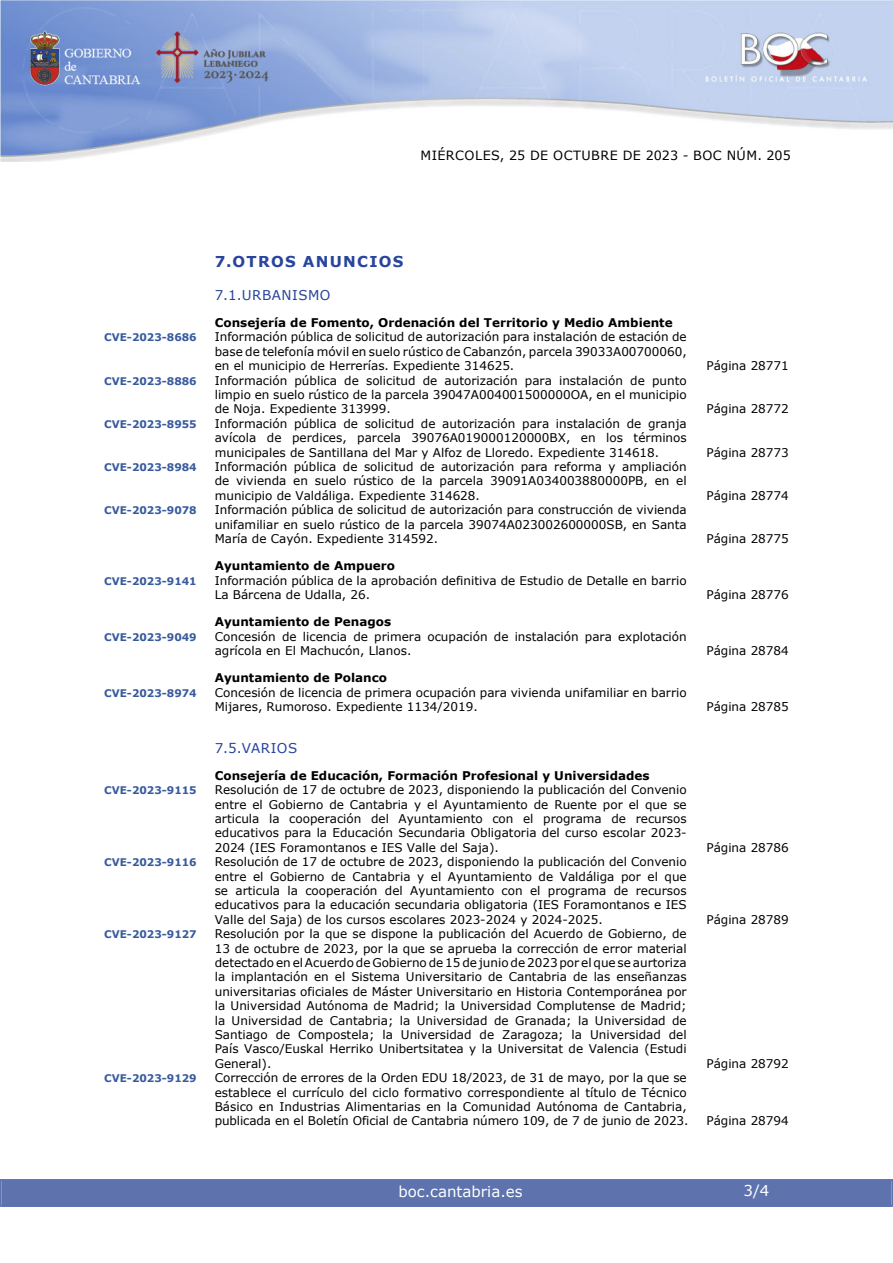
<style>
.page{position:relative;width:893px;height:1263px;background:#fff}
.page>*{position:absolute;margin:0;border:0;box-sizing:border-box;transform-origin:0 0}
.t1{font:15px "Verdana";color:#fff}
.indice_1{font:700 15px "Verdana";letter-spacing:.085em;color:#27459e}
.indice_2{font:13.5px "Verdana";letter-spacing:.035em;color:#27459e}
.t2{font:12.75px "Verdana";letter-spacing:.035em;color:#000}
.indice_4{font:12px/14.4px "Verdana";color:#000;text-align:justify}
.indice_3{font:700 12px "Verdana";color:#000}
.indice_4-2{font:700 10.5px "Verdana";color:#385b9e}
</style>
<div class="page">
<img style="left:0;top:0;width:893px;height:161px">
<div style="left:2px;top:1180px;width:889px;height:27px;background:#5e73ae"></div>
<div style="left:0;top:1179px;width:893px;height:28px;border:2px solid #5e73ae"></div>
<p class="t2" style="left:420px;top:147px;width:372px">MIÉRCOLES, 25 DE OCTUBRE DE 2023 - BOC NÚM. 205</p>
<h2 class="indice_1" style="left:215px;top:251px;width:190px">7.OTROS ANUNCIOS</h2>
<h3 class="indice_2" style="left:215px;top:286px;width:117px">7.1.URBANISMO</h3>
<h4 class="indice_3" style="left:215px;top:314px;width:459px">Consejería de Fomento, Ordenación del Territorio y Medio Ambiente</h4>
<p class="indice_4-2" style="left:104px;top:330px;width:94px">CVE-2023-8686</p>
<p class="indice_4" style="left:215px;top:330px;width:474px">Información pública de solicitud de autorización para instalación de estación de base de telefonía móvil en suelo rústico de Cabanzón, parcela 39033A00700060, en el municipio de Herrerías. Expediente 314625.</p>
<p class="indice_4-2" style="left:104px;top:373px;width:94px">CVE-2023-8886</p>
<p class="indice_4" style="left:215px;top:373px;width:473px">Información pública de solicitud de autorización para instalación de punto limpio en suelo rústico de la parcela 39047A004001500000OA, en el municipio de Noja. Expediente 313999.</p>
<p class="indice_4-2" style="left:104px;top:416px;width:94px">CVE-2023-8955</p>
<p class="indice_4" style="left:215px;top:416px;width:473px">Información pública de solicitud de autorización para instalación de granja avícola de perdices, parcela 39076A019000120000BX, en los términos municipales de Santillana del Mar y Alfoz de Lloredo. Expediente 314618.</p>
<p class="indice_4-2" style="left:104px;top:460px;width:94px">CVE-2023-8984</p>
<p class="indice_4" style="left:215px;top:459px;width:473px">Información pública de solicitud de autorización para reforma y ampliación de vivienda en suelo rústico de la parcela 39091A034003880000PB, en el municipio de Valdáliga. Expediente 314628.</p>
<p class="indice_4-2" style="left:104px;top:503px;width:94px">CVE-2023-9078</p>
<p class="indice_4" style="left:215px;top:502px;width:473px">Información pública de solicitud de autorización para construcción de vivienda unifamiliar en suelo rústico de la parcela 39074A023002600000SB, en Santa María de Cayón. Expediente 314592.</p>
<h4 class="indice_3" style="left:215px;top:557px;width:182px">Ayuntamiento de Ampuero</h4>
<p class="indice_4-2" style="left:104px;top:573px;width:94px">CVE-2023-9141</p>
<p class="indice_4" style="left:215px;top:573px;width:473px">Información pública de la aprobación definitiva de Estudio de Detalle en barrio<br>La Bárcena de Udalla, 26.</p>
<h4 class="indice_3" style="left:215px;top:613px;width:178px">Ayuntamiento de Penagos</h4>
<p class="indice_4-2" style="left:104px;top:629px;width:94px">CVE-2023-9049</p>
<p class="indice_4" style="left:215px;top:629px;width:473px">Concesión de licencia de primera ocupación de instalación para explotación agrícola en El Machucón, Llanos.</p>
<h4 class="indice_3" style="left:215px;top:669px;width:174px">Ayuntamiento de Polanco</h4>
<p class="indice_4-2" style="left:104px;top:685px;width:94px">CVE-2023-8974</p>
<p class="indice_4" style="left:215px;top:685px;width:473px">Concesión de licencia de primera ocupación para vivienda unifamiliar en barrio<br>Mijares, Rumoroso. Expediente 1134/2019.</p>
<h3 class="indice_2" style="left:215px;top:738px;width:84px">7.5.VARIOS</h3>
<h4 class="indice_3" style="left:215px;top:767px;width:436px">Consejería de Educación, Formación Profesional y Universidades</h4>
<p class="indice_4-2" style="left:104px;top:783px;width:94px">CVE-2023-9115</p>
<p class="indice_4" style="left:215px;top:782px;width:473px">Resolución de 17 de octubre de 2023, disponiendo la publicación del Convenio entre el Gobierno de Cantabria y el Ayuntamiento de Ruente por el que se articula la cooperación del Ayuntamiento con el programa de recursos educativos para la Educación Secundaria Obligatoria del curso escolar 2023- 2024 (IES Foramontanos e IES Valle del Saja).</p>
<p class="indice_4-2" style="left:104px;top:855px;width:94px">CVE-2023-9116</p>
<p class="indice_4" style="left:215px;top:854px;width:473px">Resolución de 17 de octubre de 2023, disponiendo la publicación del Convenio entre el Gobierno de Cantabria y el Ayuntamiento de Valdáliga por el que se articula la cooperación del Ayuntamiento con el programa de recursos educativos para la educación secundaria obligatoria (IES Foramontanos e IES Valle del Saja) de los cursos escolares 2023-2024 y 2024-2025.</p>
<p class="indice_4-2" style="left:104px;top:927px;width:94px">CVE-2023-9127</p>
<p class="indice_4" style="left:215px;top:926px;width:473px">Resolución por la que se dispone la publicación del Acuerdo de Gobierno, de 13 de octubre de 2023, por la que se aprueba la corrección de error material detectado en el Acuerdo de Gobierno de 15 de junio de 2023 por el que se aurtoriza la implantación en el Sistema Universitario de Cantabria de las enseñanzas universitarias oficiales de Máster Universitario en Historia Contemporánea por la Universidad Autónoma de Madrid; la Universidad Complutense de Madrid; la Universidad de Cantabria; la Universidad de Granada; la Universidad de Santiago de Compostela; la Universidad de Zaragoza; la Universidad del País Vasco/Euskal Herriko Unibertsitatea y la Universitat de Valencia (Estudi General).</p>
<p class="indice_4-2" style="left:104px;top:1071px;width:94px">CVE-2023-9129</p>
<p class="indice_4" style="left:215px;top:1070px;width:475px;text-align:left">Corrección de errores de la Orden EDU 18/2023, de 31 de mayo, por la que se establece el currículo del ciclo formativo correspondiente al título de Técnico Básico en Industrias Alimentarias en la Comunidad Autónoma de Cantabria, publicada en el Boletín Oficial de Cantabria número 109, de 7 de junio de 2023.</p>
<p class="indice_4" style="left:706px;top:358px;width:84px">Página 28771</p>
<p class="indice_4" style="left:706px;top:402px;width:84px">Página 28772</p>
<p class="indice_4" style="left:706px;top:445px;width:84px">Página 28773</p>
<p class="indice_4" style="left:706px;top:488px;width:84px">Página 28774</p>
<p class="indice_4" style="left:706px;top:531px;width:84px">Página 28775</p>
<p class="indice_4" style="left:706px;top:587px;width:84px">Página 28776</p>
<p class="indice_4" style="left:706px;top:643px;width:84px">Página 28784</p>
<p class="indice_4" style="left:706px;top:699px;width:84px">Página 28785</p>
<p class="indice_4" style="left:706px;top:840px;width:84px">Página 28786</p>
<p class="indice_4" style="left:706px;top:912px;width:84px">Página 28789</p>
<p class="indice_4" style="left:706px;top:1056px;width:84px">Página 28792</p>
<p class="indice_4" style="left:706px;top:1114px;width:84px">Página 28794</p>
<p class="t1" style="left:398px;top:1181px;width:126px">boc.cantabria.es</p>
<p class="t1" style="left:744px;top:1180px;width:27px">3/4</p>
</div>
